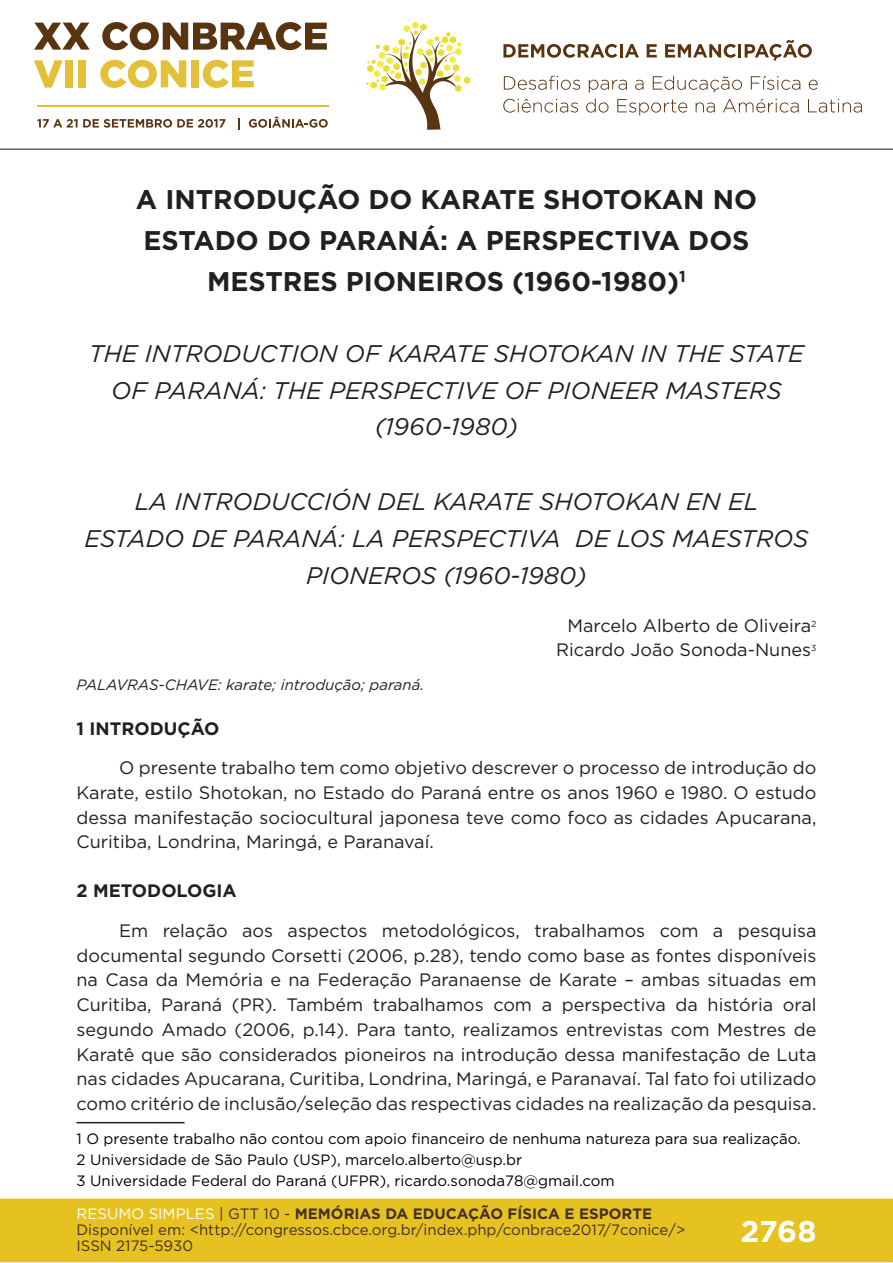
<style>
.page{position:relative;width:893px;height:1263px;background:#fff}
.page>*{position:absolute;margin:0;border:0;box-sizing:border-box;transform-origin:0 0}
.t1{font:700 30px "Gotham";color:#fff}
.t2{font:700 27px/41.2px "Gotham";color:#231f20;text-align:center}
.t3{font:italic 24px/36.8px "Gotham";color:#231f20;text-align:center}
.t4{font:18px/24.8px "Gotham";color:#231f20;text-align:justify}
.t5{font:700 18px "Gotham";color:#231f20}
.t6{font:15px/21.3px "Gotham";color:#000001}
.t7{font:15px/16px "Gotham";color:#462f2a}
.t8{font:italic 15px "Gotham";color:#231f20}
.s1{color:#fff}
.s2{color:#442f2a}
.s3{font-weight:700;color:#442f2a}
</style>
<div class="page">
<div style="left:0;top:1198px;width:893px;height:64px;background:#e6c221;border:2px solid #e6c221"></div>
<svg style="left:34px;top:23px;width:56px;height:27px"></svg>
<svg style="left:102px;top:22px;width:225px;height:28px"></svg>
<svg style="left:34px;top:60px;width:29px;height:28px"></svg>
<div style="left:65px;top:60px;width:8px;height:27px;background:#e3c038"></div>
<div style="left:78px;top:60px;width:8px;height:27px;background:#e3c038"></div>
<svg style="left:100px;top:60px;width:86px;height:28px"></svg>
<div style="left:191px;top:60px;width:8px;height:27px;background:#e3c038"></div>
<svg style="left:203px;top:60px;width:51px;height:28px"></svg>
<svg style="left:37px;top:119px;width:188px;height:9px"></svg>
<svg style="left:238px;top:118px;width:2px;height:11px"></svg>
<svg style="left:249px;top:117px;width:79px;height:11px"></svg>
<hr style="left:37px;top:105px;width:291px;height:2px;background:#e3c038">
<svg style="left:366px;top:21px;width:105px;height:109px"></svg>
<svg style="left:503px;top:44px;width:136px;height:14px"></svg>
<svg style="left:647px;top:44px;width:10px;height:13px"></svg>
<svg style="left:665px;top:40px;width:147px;height:21px"></svg>
<svg style="left:504px;top:76px;width:76px;height:14px"></svg>
<svg style="left:809px;top:80px;width:9px;height:10px"></svg>
<svg style="left:503px;top:99px;width:75px;height:14px"></svg>
<svg style="left:586px;top:76px;width:214px;height:39px"></svg>
<svg style="left:808px;top:99px;width:54px;height:14px"></svg>
<hr style="left:0;top:149px;width:893px;height:1px;background:#442f2a">
<hr style="left:77px;top:1122px;width:108px;height:1px;background:#231f20">
<h2 class="t2" style="left:136px;top:178px;width:622px">A INTRODUÇÃO DO KARATE SHOTOKAN NO<br>ESTADO DO PARANÁ: A PERSPECTIVA DOS<br>MESTRES PIONEIROS (1960-1980)<sup>1</sup></h2>
<h3 class="t3" style="left:89px;top:334px;width:716px">THE INTRODUCTION OF KARATE SHOTOKAN IN THE STATE<br>OF PARANÁ: THE PERSPECTIVE OF PIONEER MASTERS (1960-1980)</h3>
<h3 class="t3" style="left:84px;top:483px;width:726px">LA INTRODUCCIÓN DEL KARATE SHOTOKAN EN EL<br>ESTADO DE PARANÁ: LA PERSPECTIVA DE LOS MAESTROS<br>PIONEROS (1960-1980)</h3>
<p class="t4" style="left:556px;top:612px;width:262px;text-align:right">Marcelo Alberto de Oliveira<sup>2<br></sup>Ricardo João Sonoda-Nunes<sup>3</sup></p>
<p class="t8" style="left:77px;top:675px;width:349px">PALAVRAS-CHAVE: karate; introdução; paraná.</p>
<p class="t5" style="left:77px;top:716px;width:144px">1 INTRODUÇÃO</p>
<p class="t4" style="left:77px;top:755px;width:741px;text-indent:43px">O presente trabalho tem como objetivo descrever o processo de introdução do Karate, estilo Shotokan, no Estado do Paraná entre os anos 1960 e 1980. O estudo dessa manifestação sociocultural japonesa teve como foco as cidades Apucarana, Curitiba, Londrina, Maringá, e Paranavaí.</p>
<p class="t5" style="left:77px;top:879px;width:162px">2 METODOLOGIA</p>
<p class="t4" style="left:77px;top:918px;width:741px;text-indent:43px">Em relação aos aspectos metodológicos, trabalhamos com a pesquisa documental segundo Corsetti (2006, p.28), tendo como base as fontes disponíveis na Casa da Memória e na Federação Paranaense de Karate – ambas situadas em Curitiba, Paraná (PR). Também trabalhamos com a perspectiva da história oral segundo Amado (2006, p.14). Para tanto, realizamos entrevistas com Mestres de Karatê que são considerados pioneiros na introdução dessa manifestação de Luta nas cidades Apucarana, Curitiba, Londrina, Maringá, e Paranavaí. Tal fato foi utilizado como critério de inclusão/seleção das respectivas cidades na realização da pesquisa.</p>
<p class="t6" style="left:77px;top:1128px;width:726px">1 O presente trabalho não contou com apoio financeiro de nenhuma natureza para sua realização.<br>2 Universidade de São Paulo (USP), marcelo.alberto@usp.br<br>3 Universidade Federal do Paraná (UFPR), ricardo.sonoda78@gmail.com</p>
<p class="t7" style="left:77px;top:1205px;width:610px"><span class="s1">RESUMO SIMPLES</span> <span class="s2">| GTT 10 -</span> <span class="s3">MEMÓRIAS DA EDUCAÇÃO FÍSICA E ESPORTE<br></span>Disponível em: &lt;http://congressos.cbce.org.br/index.php/conbrace2017/7conice/&gt;<br>ISSN 2175-5930</p>
<h1 class="t1" style="left:740px;top:1212px;width:78px">2768</h1>
</div>
